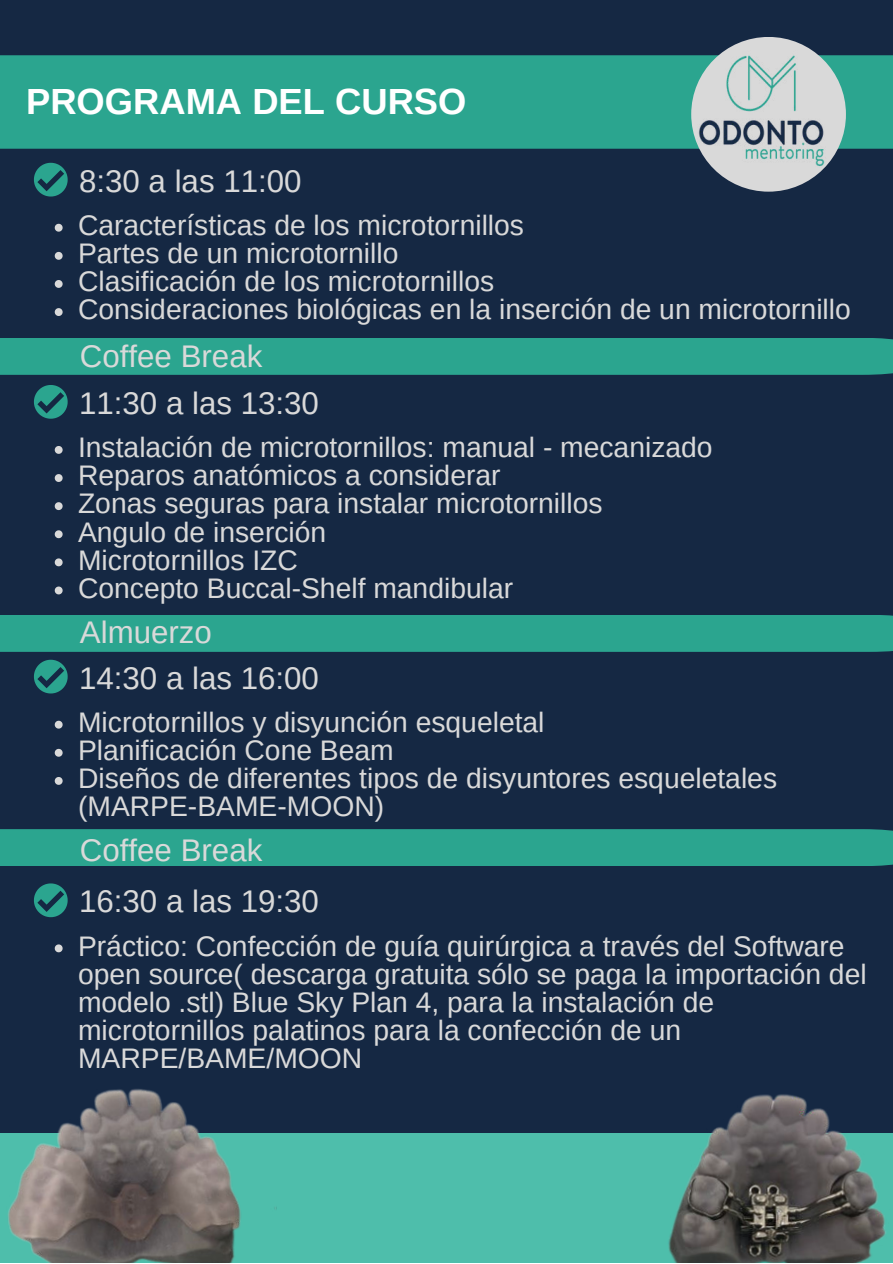
<style>
.page{position:relative;width:893px;height:1264px;background:#fff}
.page>*{position:absolute;margin:0;border:0;box-sizing:border-box;transform-origin:0 0}
.t1{font:700 36.3px "Arimo";color:#fff}
.t2{font:31.2px/47.1px "Arimo";color:#d9d9d9}
.t3{font:28.2px/28px "Arimo";color:#d9d9d9}
</style>
<div class="page">
<div style="left:0;top:0;width:892px;height:1262px;background:#152843"></div>
<svg style="left:34px;top:163px;width:34px;height:33px"></svg>
<div style="left:0;top:55px;width:892px;height:94px;background:#2ba58f"></div>
<div style="left:0;top:338px;width:892px;height:37px;background:#2ba58f"></div>
<svg style="left:34px;top:385px;width:34px;height:34px"></svg>
<div style="left:0;top:615px;width:892px;height:37px;background:#2ba58f"></div>
<svg style="left:34px;top:659px;width:34px;height:34px"></svg>
<div style="left:0;top:829px;width:892px;height:37px;background:#2ba58f"></div>
<svg style="left:34px;top:883px;width:34px;height:34px"></svg>
<img style="left:518px;top:1094px;width:374px;height:168px">
<img style="left:0;top:1089px;width:518px;height:173px">
<svg style="left:55px;top:224px;width:8px;height:8px"></svg>
<svg style="left:55px;top:252px;width:8px;height:8px"></svg>
<svg style="left:55px;top:280px;width:8px;height:8px"></svg>
<svg style="left:55px;top:308px;width:8px;height:8px"></svg>
<svg style="left:55px;top:446px;width:8px;height:8px"></svg>
<svg style="left:55px;top:474px;width:8px;height:8px"></svg>
<svg style="left:55px;top:502px;width:8px;height:8px"></svg>
<svg style="left:55px;top:530px;width:8px;height:8px"></svg>
<svg style="left:55px;top:558px;width:8px;height:8px"></svg>
<svg style="left:55px;top:586px;width:8px;height:8px"></svg>
<svg style="left:55px;top:720px;width:8px;height:8px"></svg>
<svg style="left:55px;top:748px;width:8px;height:8px"></svg>
<svg style="left:55px;top:777px;width:8px;height:7px"></svg>
<svg style="left:55px;top:944px;width:8px;height:8px"></svg>
<div style="left:691px;top:37px;width:154px;height:155px;background:#d9d9d9;border-radius:50%"></div>
<img style="left:691px;top:39px;width:138px;height:140px">
<p class="t1" style="left:26px;top:77px;width:442px">PROGRAMA DEL CURSO</p>
<p class="t2" style="left:79px;top:157px;width:224px">8:30 a las 11:00</p>
<p class="t3" style="left:78px;top:211px;width:774px">Características de los microtornillos<br>Partes de un microtornillo<br>Clasificación de los microtornillos<br>Consideraciones biológicas en la inserción de un microtornillo</p>
<p class="t2" style="left:79px;top:332px;width:241px">Coffee Break<br>11:30 a las 13:30</p>
<p class="t3" style="left:78px;top:433px;width:636px">Instalación de microtornillos: manual - mecanizado Reparos anatómicos a considerar<br>Zonas seguras para instalar microtornillos<br>Angulo de inserción<br>Microtornillos IZC<br>Concepto Buccal-Shelf mandibular</p>
<p class="t2" style="left:79px;top:610px;width:241px;line-height:45.3px">Almuerzo<br>14:30 a las 16:00</p>
<p class="t3" style="left:78px;top:708px;width:700px">Microtornillos y disyunción esqueletal<br>Planificación Cone Beam<br>Diseños de diferentes tipos de disyuntores esqueletales (MARPE-BAME-MOON)</p>
<p class="t2" style="left:79px;top:825px;width:241px;line-height:50.8px">Coffee Break<br>16:30 a las 19:30</p>
<p class="t3" style="left:78px;top:932px;width:790px">Práctico: Confección de guía quirúrgica a través del Software open source( descarga gratuita sólo se paga la importación del modelo .stl) Blue Sky Plan 4, para la instalación de microtornillos palatinos para la confección de un MARPE/BAME/MOON</p>
</div>
